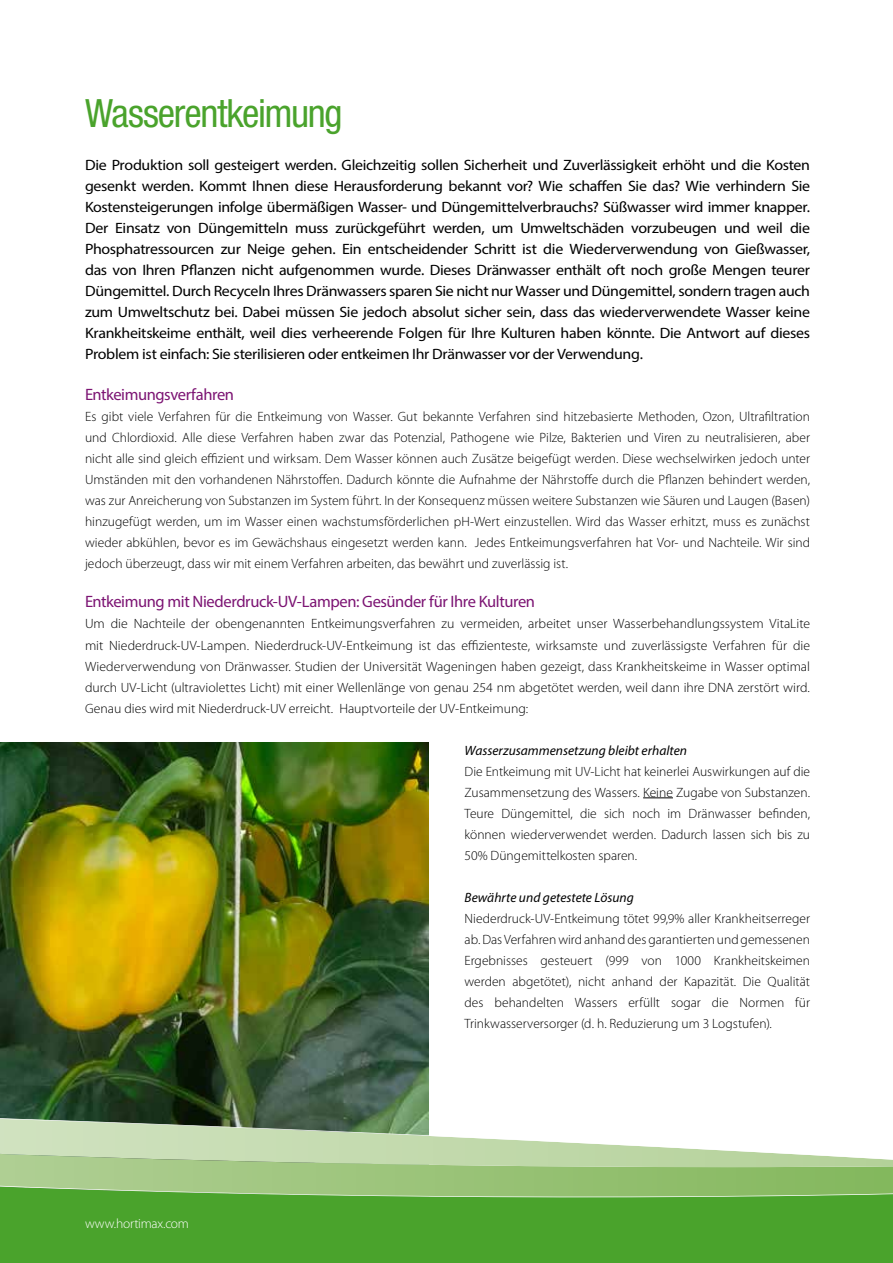
<style>
.page{position:relative;width:893px;height:1263px;background:#fff}
.page>*{position:absolute;margin:0;border:0;box-sizing:border-box;transform-origin:0 0}
.t1{font:condensed 39px "Helvetica Neue LT Std";letter-spacing:-.035em;color:#4aa32c}
.t2{font:16.5px "Myriad Pro";letter-spacing:-.025em;color:#7c1473}
.t3{font:15px/21px "Myriad Pro";letter-spacing:-.02em;color:#000;text-align:justify;scale:1.06 1}
.t4{font:300 13.5px/21px "Myriad Pro";color:#000;text-align:justify}
.t5{font:italic 13.5px "Myriad Pro";color:#000}
.t6{font:300 13.5px "Myriad Pro";letter-spacing:-.015em;color:#fff}
</style>
<div class="page">
<img style="left:0;top:742px;width:428px;height:374px">
<div style="left:0;top:1241px;width:893px;height:22px;background:#4aa32c"></div>
<svg style="left:0;top:1116px;width:893px;height:125px;background:#8fc078"></svg>
<hr style="left:643px;top:797px;width:30px;height:1px;background:#000">
<h1 class="t1" style="left:85px;top:91px;width:259px">Wasserentkeimung</h1>
<p class="t3" style="left:85px;top:154px;width:686px">Die Produktion soll gesteigert werden. Gleichzeitig sollen Sicherheit und Zuverlässigkeit erhöht und die Kosten gesenkt werden. Kommt Ihnen diese Herausforderung bekannt vor? Wie schaffen Sie das? Wie verhindern Sie Kostensteigerungen infolge übermäßigen Wasser- und Düngemittelverbrauchs? Süßwasser wird immer knapper.<br>Der Einsatz von Düngemitteln muss zurückgeführt werden, um Umweltschäden vorzubeugen und weil die Phosphatressourcen zur Neige gehen. Ein entscheidender Schritt ist die Wiederverwendung von Gießwasser, das von Ihren Pflanzen nicht aufgenommen wurde. Dieses Dränwasser enthält oft noch große Mengen teurer Düngemittel. Durch Recyceln Ihres Dränwassers sparen Sie nicht nur Wasser und Düngemittel, sondern tragen auch zum Umweltschutz bei. Dabei müssen Sie jedoch absolut sicher sein, dass das wiederverwendete Wasser keine Krankheitskeime enthält, weil dies verheerende Folgen für Ihre Kulturen haben könnte. Die Antwort auf dieses Problem ist einfach: Sie sterilisieren oder entkeimen Ihr Dränwasser vor der Verwendung.</p>
<p class="t2" style="left:85px;top:384px;width:151px">Entkeimungsverfahren</p>
<p class="t4" style="left:85px;top:406px;width:727px">Es gibt viele Verfahren für die Entkeimung von Wasser. Gut bekannte Verfahren sind hitzebasierte Methoden, Ozon, Ultrafiltration und Chlordioxid. Alle diese Verfahren haben zwar das Potenzial, Pathogene wie Pilze, Bakterien und Viren zu neutralisieren, aber nicht alle sind gleich effizient und wirksam. Dem Wasser können auch Zusätze beigefügt werden. Diese wechselwirken jedoch unter Umständen mit den vorhandenen Nährstoffen. Dadurch könnte die Aufnahme der Nährstoffe durch die Pflanzen behindert werden, was zur Anreicherung von Substanzen im System führt. In der Konsequenz müssen weitere Substanzen wie Säuren und Laugen (Basen) hinzugefügt werden, um im Wasser einen wachstumsförderlichen pH-Wert einzustellen. Wird das Wasser erhitzt, muss es zunächst wieder abkühlen, bevor es im Gewächshaus eingesetzt werden kann. Jedes Entkeimungsverfahren hat Vor- und Nachteile. Wir sind jedoch überzeugt, dass wir mit einem Verfahren arbeiten, das bewährt und zuverlässig ist.</p>
<p class="t2" style="left:85px;top:592px;width:451px">Entkeimung mit Niederdruck-UV-Lampen: Gesünder für Ihre Kulturen</p>
<p class="t4" style="left:85px;top:614px;width:727px">Um die Nachteile der obengenannten Entkeimungsverfahren zu vermeiden, arbeitet unser Wasserbehandlungssystem VitaLite mit Niederdruck-UV-Lampen. Niederdruck-UV-Entkeimung ist das effizienteste, wirksamste und zuverlässigste Verfahren für die Wiederverwendung von Dränwasser. Studien der Universität Wageningen haben gezeigt, dass Krankheitskeime in Wasser optimal durch UV-Licht (ultraviolettes Licht) mit einer Wellenlänge von genau 254 nm abgetötet werden, weil dann ihre DNA zerstört wird.<br>Genau dies wird mit Niederdruck-UV erreicht. Hauptvorteile der UV-Entkeimung:</p>
<p class="t5" style="left:465px;top:742px;width:224px">Wasserzusammensetzung bleibt erhalten</p>
<p class="t4" style="left:465px;top:761px;width:347px">Die Entkeimung mit UV-Licht hat keinerlei Auswirkungen auf die Zusammensetzung des Wassers. Keine Zugabe von Substanzen.<br>Teure Düngemittel, die sich noch im Dränwasser befinden, können wiederverwendet werden. Dadurch lassen sich bis zu 50% Düngemittelkosten sparen.</p>
<p class="t5" style="left:465px;top:889px;width:171px">Bewährte und getestete Lösung</p>
<p class="t4" style="left:465px;top:908px;width:347px">Niederdruck-UV-Entkeimung tötet 99,9% aller Krankheitserreger ab. Das Verfahren wird anhand des garantierten und gemessenen Ergebnisses gesteuert (999 von 1000 Krankheitskeimen werden abgetötet), nicht anhand der Kapazität. Die Qualität des behandelten Wassers erfüllt sogar die Normen für Trinkwasserversorger (d. h. Reduzierung um 3 Logstufen).</p>
<p class="t6" style="left:85px;top:1216px;width:105px">www.hortimax.com</p>
</div>
